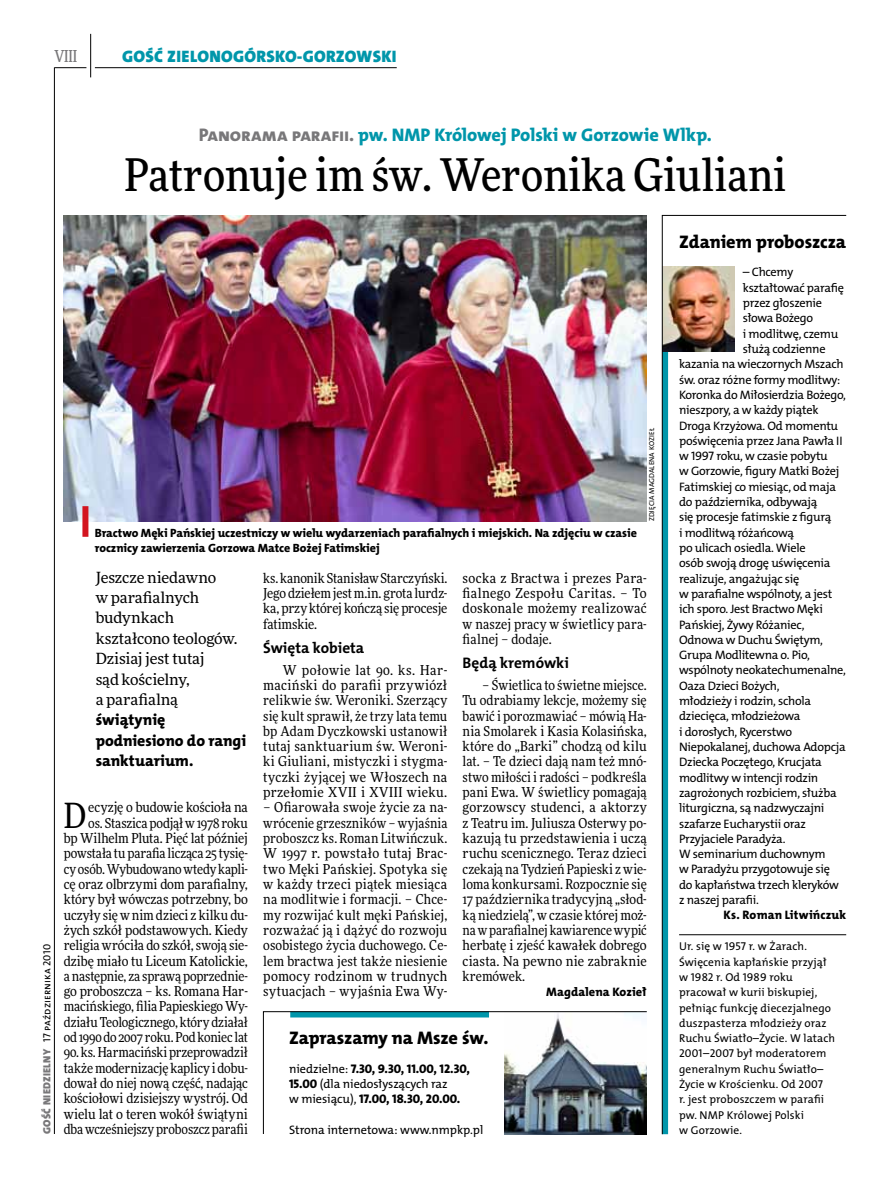
<style>
.page{position:relative;width:893px;height:1191px;background:#fff}
.page>*{position:absolute;margin:0;border:0;box-sizing:border-box;transform-origin:0 0}
.t1{font:500 45px "Freeday Narrow";color:#000}
.t2{font:34.8px "Freeday Narrow News";color:#000}
.t3{font:18.3px "The Mix HP8 Ex Bld";color:#0096aa}
.t4{font:18.3px "The Mix HP8 Ex Bld";letter-spacing:-.005em;color:#000}
.t5{font:16.65px "The Mix HP9 Blk";letter-spacing:.02em;color:#0096aa}
.t6{font:500 16.5px "Freeday Narrow";color:#787779;scale:.9 1}
.t7{font:15.75px/20.4px "The Mix HP8 Ex Bld";letter-spacing:-.005em;color:#000}
.t8{font:15.45px/20.4px "Freeday News";letter-spacing:-.01em;color:#000}
.t9{font:15.3px "The Mix HP7 Bld";color:#000}
.t10{font:13.65px/15.3px "Freeday Narrow News";color:#000;text-align:justify}
.t11{font:12.6px "The Mix HP8 Ex Bld";letter-spacing:-.005em;color:#000}
.t12{font:12.3px "The Mix HP5 Plain";letter-spacing:-.02em;color:#000}
.t13{font:12.3px "The Mix HP8 Ex Bld";letter-spacing:.01em;color:#000}
.t14{font:12px/15.3px "The Mix HP8 Ex Bld";letter-spacing:-.005em;color:#000}
.t15{font:11.4px/15.3px "The Mix HP5 Plain";letter-spacing:.01em;color:#000}
.t16{font:10.5px "The Mix HP5 Plain";letter-spacing:.015em;color:#000}
.t17{font:7.2px "The Mix HP5 Plain";letter-spacing:.015em;color:#000}
.s1{color:#787779}
.s2{font-family:"The Mix HP9 Blk";color:#787779}
.s3{font-family:"The Mix HP5 Plain";font-size:12.3px}
.s4{font-family:"The Mix HP8 Ex Bld";font-size:12.6px}
</style>
<div class="page">
<hr style="left:54px;top:67px;width:1px;height:1067px;background:#000">
<hr style="left:90px;top:34px;width:1px;height:43px;background:#000">
<hr style="left:54px;top:67px;width:32px;height:1px;background:#000">
<hr style="left:95px;top:67px;width:302px;height:1px;background:#000">
<img style="left:64px;top:215px;width:583px;height:306px">
<div style="left:82px;top:506px;width:6px;height:31px;background:#d3151f"></div>
<svg style="left:662px;top:215px;width:185px;height:919px"></svg>
<svg style="left:263px;top:1011px;width:384px;height:123px"></svg>
<p class="t6" style="left:54px;top:46px;width:27px">VIII</p>
<p class="t5" style="left:122px;top:46px;width:276px">GOŚĆ ZIELONOGÓRSKO-GORZOWSKI</p>
<h3 class="t3" style="left:199px;top:123px;width:515px"><span class="s1">Panorama parafii.</span> pw. NMP Królowej Polski w Gorzowie Wlkp.</h3>
<h1 class="t1" style="left:124px;top:147px;width:663px">Patronuje im św. Weronika Giuliani</h1>
<p class="t16" style="left:40px;top:1134px;width:191px;rotate:-90deg"><span class="s2">GOŚĆ NIEDZIELNY</span> 17 października 2010</p>
<p class="t14" style="left:95px;top:525px;width:544px">Bractwo Męki Pańskiej uczestniczy w wielu wydarzeniach parafialnych i miejskich. Na zdjęciu w czasie rocznicy zawierzenia Gorzowa Matce Bożej Fatimskiej</p>
<p class="t17" style="left:647px;top:521px;width:95px;rotate:-90deg">Zdjęcia Magdalena Kozieł</p>
<p class="t8" style="left:96px;top:566px;width:143px">Jeszcze niedawno<br>w parafialnych budynkach kształcono teologów.<br>Dzisiaj jest tutaj<br>sąd kościelny,<br>a parafialną</p>
<p class="t7" style="left:96px;top:710px;width:152px">świątynię podniesiono do rangi sanktuarium.</p>
<p class="t10" style="left:64px;top:799px;width:186px;text-align:right">ecyzję o budowie kościoła na<br>os. Staszica podjął w 1978 roku<br>bp Wilhelm Pluta. Pięć lat później powstała tu parafia licząca 25 tysię&shy;cy osób. Wybudowano wtedy kapli&shy;cę oraz olbrzymi dom parafialny, który był wówczas potrzebny, bo uczyły się w nim dzieci z kilku du&shy;żych szkół podstawowych. Kiedy religia wróciła do szkół, swoją sie&shy;dzibę miało tu Liceum Katolickie, a następnie, za sprawą poprzednie&shy;go proboszcza – ks. Romana Har&shy;macińskiego, filia Papieskiego Wy&shy;działu Teologicznego, który działał od 1990 do 2007 roku. Pod koniec lat</p>
<p class="t10" style="left:64px;top:1044px;width:186px">90. ks. Harmaciński przeprowadził także modernizację kaplicy i dobu&shy;dował do niej nową część, nadając kościołowi dzisiejszy wystrój. Od wielu lat o teren wokół świątyni dba wcześniejszy proboszcz parafii</p>
<h2 class="t2" style="left:64px;top:794px;width:24px">D</h2>
<p class="t10" style="left:263px;top:570px;width:186px">ks. kanonik Stanisław Starczyński.<br>Jego dziełem jest m.in. grota lurdz&shy;ka, przy której kończą się procesje fatimskie.</p>
<p class="t9" style="left:263px;top:638px;width:103px">Święta kobieta</p>
<p class="t10" style="left:263px;top:662px;width:186px;text-indent:20px">W połowie lat 90. ks. Har&shy;maciński do parafii przywiózł relikwie św. Weroniki. Szerzący się kult sprawił, że trzy lata temu bp Adam Dyczkowski ustanowił tutaj sanktuarium św. Weroni&shy;ki Giuliani, mistyczki i stygma&shy;tyczki żyjącej we Włoszech na przełomie XVII i XVIII wieku.</p>
<p class="t10" style="left:263px;top:799px;width:186px">– Ofiarowała swoje życie za na&shy;wrócenie grzeszników – wyjaśnia proboszcz ks. Roman Litwińczuk.<br>W 1997 r. powstało tutaj Brac&shy;two Męki Pańskiej. Spotyka się w każdy trzeci piątek miesiąca na modlitwie i formacji. – Chce&shy;my rozwijać kult męki Pańskiej, rozważać ją i dążyć do rozwoju osobistego życia duchowego. Ce&shy;lem bractwa jest także niesienie pomocy rodzinom w trudnych sytuacjach – wyjaśnia Ewa Wy-</p>
<p class="t10" style="left:463px;top:570px;width:186px">socka z Bractwa i prezes Para&shy;fialnego Zespołu Caritas. – To doskonale możemy realizować w naszej pracy w świetlicy para&shy;fialnej – dodaje.</p>
<p class="t9" style="left:463px;top:653px;width:108px">Będą kremówki</p>
<p class="t10" style="left:463px;top:677px;width:186px;text-indent:20px">– Świetlica to świetne miejsce.<br>Tu odrabiamy lekcje, możemy się bawić i porozmawiać – mówią Ha&shy;nia Smolarek i Kasia Kolasińska, które do „Barki” chodzą od kilu lat. – Te dzieci dają nam też mnó&shy;stwo miłości i radości – podkreśla pani Ewa. W świetlicy pomagają gorzowscy studenci, a aktorzy z Teatru im. Juliusza Osterwy po&shy;kazują tu przedstawienia i uczą ruchu scenicznego. Teraz dzieci czekają na Tydzień Papieski z wie&shy;loma konkursami. Rozpocznie się 17 października tradycyjną „słod&shy;ką niedzielą”, w czasie której moż&shy;na w parafialnej kawiarence wypić herbatę i zjeść kawałek dobrego ciasta. Na pewno nie zabraknie kremówek.</p>
<p class="t13" style="left:546px;top:984px;width:102px">Magdalena Kozieł</p>
<h3 class="t4" style="left:289px;top:1026px;width:201px">Zapraszamy na Msze św.</h3>
<p class="t11" style="left:289px;top:1060px;width:182px"><span class="s3">niedzielne:</span> 7.30, 9.30, 11.00, 12.30,</p>
<p class="t12" style="left:289px;top:1076px;width:160px"><span class="s4">15.00</span> (dla niedosłyszących raz</p>
<p class="t11" style="left:289px;top:1091px;width:173px"><span class="s3">w miesiącu),</span> 17.00, 18.30, 20.00.</p>
<p class="t12" style="left:289px;top:1122px;width:196px">Strona internetowa: www.nmpkp.pl</p>
<h3 class="t4" style="left:679px;top:230px;width:169px">Zdaniem proboszcza</h3>
<p class="t12" style="left:743px;top:264px;width:52px">– Chcemy</p>
<p class="t12" style="left:743px;top:280px;width:103px">kształtować parafię</p>
<p class="t12" style="left:743px;top:295px;width:81px">przez głoszenie</p>
<p class="t12" style="left:743px;top:310px;width:72px">słowa Bożego</p>
<p class="t12" style="left:743px;top:326px;width:97px">i modlitwę, czemu</p>
<p class="t12" style="left:743px;top:341px;width:84px">służą codzienne</p>
<p class="t12" style="left:679px;top:356px;width:166px">kazania na wieczornych Mszach</p>
<p class="t12" style="left:679px;top:371px;width:163px">św. oraz różne formy modlitwy:</p>
<p class="t12" style="left:679px;top:387px;width:169px">Koronka do Miłosierdzia Bożego,</p>
<p class="t12" style="left:679px;top:402px;width:141px">nieszpory, a w każdy piątek</p>
<p class="t12" style="left:679px;top:417px;width:161px">Droga Krzyżowa. Od momentu</p>
<p class="t12" style="left:679px;top:433px;width:161px">poświęcenia przez Jana Pawła II</p>
<p class="t12" style="left:679px;top:448px;width:150px">w 1997 roku, w czasie pobytu</p>
<p class="t12" style="left:679px;top:463px;width:162px">w Gorzowie, figury Matki Bożej</p>
<p class="t12" style="left:679px;top:479px;width:158px">Fatimskiej co miesiąc, od maja</p>
<p class="t12" style="left:679px;top:494px;width:140px">do października, odbywają</p>
<p class="t12" style="left:679px;top:509px;width:154px">się procesje fatimskie z figurą</p>
<p class="t12" style="left:679px;top:524px;width:116px">i modlitwą różańcową</p>
<p class="t12" style="left:679px;top:540px;width:128px">po ulicach osiedla. Wiele</p>
<p class="t12" style="left:679px;top:555px;width:153px">osób swoją drogę uświęcenia</p>
<p class="t12" style="left:679px;top:570px;width:122px">realizuje, angażując się</p>
<p class="t12" style="left:679px;top:586px;width:155px">w parafialne wspólnoty, a jest</p>
<p class="t12" style="left:679px;top:601px;width:145px">ich sporo. Jest Bractwo Męki</p>
<p class="t12" style="left:679px;top:616px;width:127px">Pańskiej, Żywy Różaniec,</p>
<p class="t12" style="left:679px;top:632px;width:145px">Odnowa w Duchu Świętym,</p>
<p class="t12" style="left:679px;top:647px;width:132px">Grupa Modlitewna o. Pio,</p>
<p class="t12" style="left:679px;top:662px;width:168px">wspólnoty neokatechumenalne,</p>
<p class="t12" style="left:679px;top:677px;width:102px">Oaza Dzieci Bożych,</p>
<p class="t12" style="left:679px;top:693px;width:133px">młodzieży i rodzin, schola</p>
<p class="t12" style="left:679px;top:708px;width:123px">dziecięca, młodzieżowa</p>
<p class="t12" style="left:679px;top:723px;width:115px">i dorosłych, Rycerstwo</p>
<p class="t12" style="left:679px;top:739px;width:168px">N iepokalanej, duchowa Adopcja</p>
<p class="t12" style="left:679px;top:754px;width:144px">Dziecka Poczętego, Krucjata</p>
<p class="t12" style="left:679px;top:769px;width:141px">modlitwy w intencji rodzin</p>
<p class="t12" style="left:679px;top:785px;width:159px">zagrożonych rozbiciem, służba</p>
<p class="t12" style="left:679px;top:800px;width:147px">liturgiczna, są nadzwyczajni</p>
<p class="t12" style="left:679px;top:815px;width:128px">szafarze Eucharystii oraz</p>
<p class="t12" style="left:679px;top:830px;width:108px">Przyjaciele Paradyża.</p>
<p class="t12" style="left:679px;top:846px;width:148px">W seminarium duchownym</p>
<p class="t12" style="left:679px;top:861px;width:152px">w Paradyżu przygotowuje się</p>
<p class="t12" style="left:679px;top:876px;width:161px">do kapłaństwa trzech kleryków</p>
<p class="t12" style="left:679px;top:892px;width:81px">z naszej parafii.</p>
<p class="t13" style="left:724px;top:907px;width:124px">Ks. Roman Litwińczuk</p>
<p class="t15" style="left:679px;top:938px;width:158px">U r. się w 1957 r. w Żarach.<br>Święcenia kapłańskie przyjął w 1982 r. Od 1989 roku pracował w kurii biskupiej, pełniąc funkcję diecezjalnego duszpasterza młodzieży oraz<br>Ruchu Światło–Życie. W latach<br>2001–2007 był moderatorem generalnym Ruchu Światło–<br>Życie w Krościenku. Od 2007<br>r. jest proboszczem w parafii pw. NMP</p>
<p class="t15" style="left:679px;top:1107px;width:126px;text-indent:48px">Królowej Polski w Gorzowie.</p>
</div>
